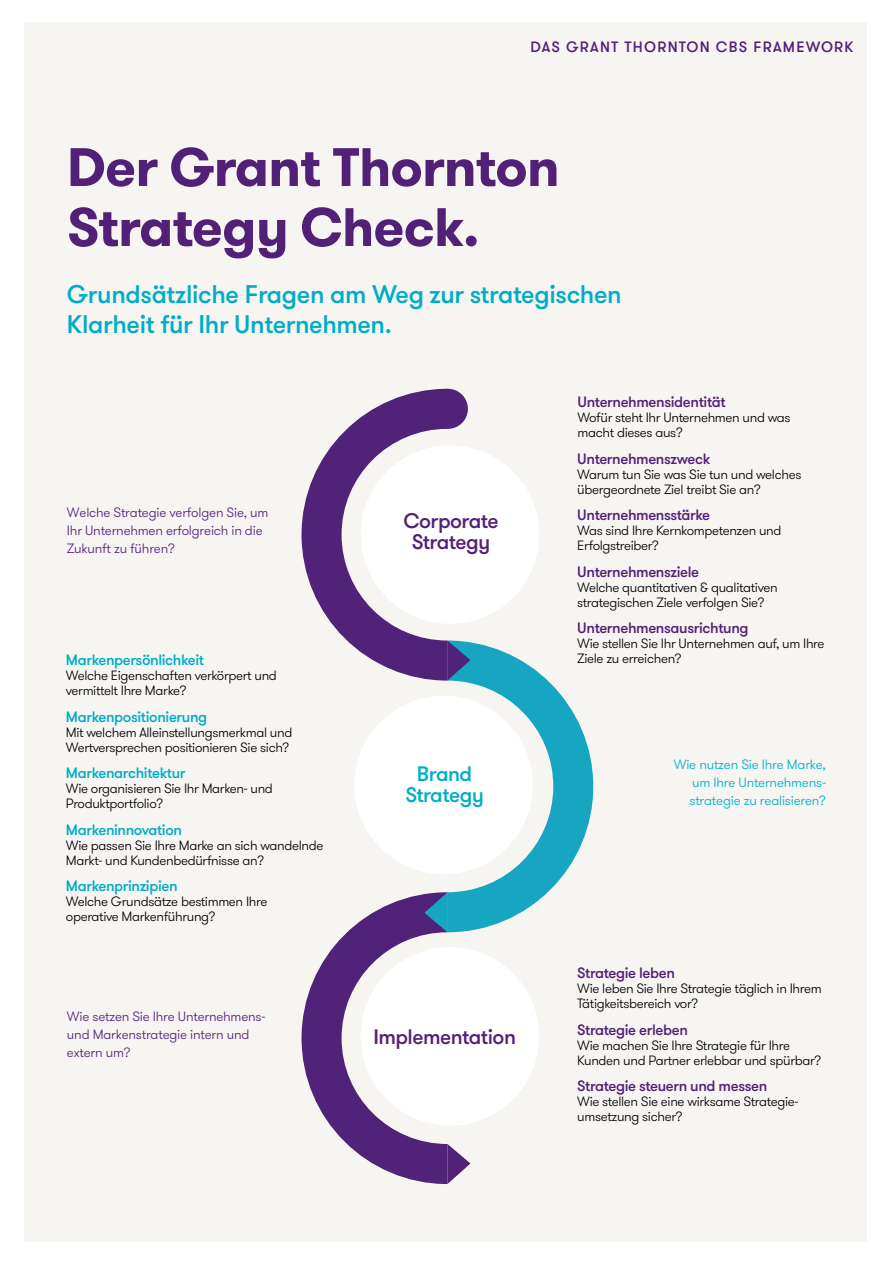
<style>
.page{position:relative;width:893px;height:1263px;background:#fff}
.page>*{position:absolute;margin:0;border:0;box-sizing:border-box;transform-origin:0 0}
.t1{font:700 54px/60px "GT Walsheim Pro";letter-spacing:-.015em;color:#512178}
.t2{font:500 25.5px/30px "GT Walsheim Pro";letter-spacing:-.015em;color:#00adc6}
.t3{font:500 21px/21px "GT Walsheim Pro";letter-spacing:-.025em;color:#512178;text-align:center}
.t4{font:500 21px/21px "GT Walsheim Pro";letter-spacing:-.025em;color:#00adc6;text-align:center}
.t5{font:500 15px "GT Walsheim Pro";letter-spacing:-.025em;color:#512178}
.t6{font:500 15px "GT Walsheim Pro";letter-spacing:-.025em;color:#00adc6}
.t7{font:500 15px "GT Walsheim Pro";letter-spacing:.08em;color:#512178}
.t8{font:300 13.5px/15px "GT Walsheim Pro";letter-spacing:-.025em;color:#000}
.t9{font:300 13.5px/18px "GT Walsheim Pro";letter-spacing:-.015em;color:#512178}
.t10{font:300 13.5px/18px "GT Walsheim Pro";letter-spacing:-.015em;color:#00adc6;text-align:justify}
</style>
<div class="page">
<div style="left:24px;top:22px;width:843px;height:1220px;background:#f7f5f2"></div>
<svg style="left:302px;top:389px;width:291px;height:795px"></svg>
<div style="left:361px;top:445px;width:178px;height:179px;background:#fff;border-radius:50%"></div>
<div style="left:354px;top:696px;width:179px;height:178px;background:#fff;border-radius:50%"></div>
<div style="left:361px;top:947px;width:178px;height:178px;background:#fff;border-radius:50%"></div>
<p class="t7" style="left:530px;top:37px;width:325px">DAS GRANT THORNTON CBS FRAMEWORK</p>
<h1 class="t1" style="left:67px;top:138px;width:494px">Der Grant Thornton<br>Strategy Check.</h1>
<h2 class="t2" style="left:67px;top:279px;width:556px">Grundsätzliche Fragen am Weg zur strategischen<br>Klarheit für Ihr Unternehmen.</h2>
<p class="t9" style="left:67px;top:504px;width:203px">Welche Strategie verfolgen Sie, um<br>Ihr Unternehmen erfolgreich in die<br>Zukunft zu führen?</p>
<h3 class="t3" style="left:403px;top:511px;width:97px">Corporate<br>Strategy</h3>
<p class="t5" style="left:577px;top:393px;width:150px">Unternehmensidentität</p>
<p class="t8" style="left:577px;top:410px;width:215px">Wofür steht Ihr Unternehmen und was macht dieses aus?</p>
<p class="t5" style="left:577px;top:449px;width:134px">Unternehmenszweck</p>
<p class="t8" style="left:577px;top:467px;width:226px">Warum tun Sie was Sie tun und welches übergeordnete Ziel treibt Sie an?</p>
<p class="t5" style="left:577px;top:506px;width:134px">Unternehmensstärke</p>
<p class="t8" style="left:577px;top:523px;width:206px">Was sind Ihre Kernkompetenzen und<br>Erfolgstreiber?</p>
<p class="t5" style="left:577px;top:562px;width:123px">Unternehmensziele</p>
<p class="t8" style="left:577px;top:580px;width:202px">Welche quantitativen &amp; qualitativen strategischen Ziele verfolgen Sie?</p>
<p class="t5" style="left:577px;top:619px;width:173px">Unternehmensausrichtung</p>
<p class="t8" style="left:577px;top:636px;width:249px">Wie stellen Sie Ihr Unternehmen auf, um Ihre</p>
<p class="t6" style="left:66px;top:650px;width:140px">Markenpersönlichkeit</p>
<p class="t8" style="left:577px;top:651px;width:106px">Ziele zu erreichen?</p>
<p class="t8" style="left:66px;top:668px;width:213px">Welche Eigenschaften verkörpert und vermittelt Ihre Marke?</p>
<p class="t6" style="left:66px;top:707px;width:143px">Markenpositionierung</p>
<p class="t8" style="left:66px;top:725px;width:228px">Mit welchem Alleinstellungsmerkmal und<br>Wertversprechen positionieren Sie sich?</p>
<p class="t6" style="left:66px;top:764px;width:121px">Markenarchitektur</p>
<p class="t8" style="left:66px;top:781px;width:209px">Wie organisieren Sie Ihr Marken- und<br>Produktportfolio?</p>
<p class="t6" style="left:66px;top:820px;width:118px">Markeninnovation</p>
<p class="t8" style="left:66px;top:838px;width:259px">Wie passen Sie Ihre Marke an sich wandelnde<br>Markt- und Kundenbedürfnisse an?</p>
<p class="t6" style="left:66px;top:877px;width:113px">Markenprinzipien</p>
<p class="t8" style="left:66px;top:894px;width:203px">Welche Grundsätze bestimmen Ihre operative Markenführung?</p>
<p class="t10" style="left:689px;top:756px;width:138px;text-indent:-16px">Wie nutzen Sie Ihre Marke, um Ihre Unternehmens&shy;strategie zu realisieren?</p>
<h3 class="t4" style="left:405px;top:763px;width:80px">Brand<br>Strategy</h3>
<p class="t9" style="left:67px;top:1008px;width:200px">Wie setzen Sie Ihre Unternehmens&shy;und Markenstrategie intern und extern um?</p>
<h3 class="t3" style="left:373px;top:1027px;width:144px">Implementation</h3>
<p class="t5" style="left:577px;top:963px;width:99px">Strategie leben</p>
<p class="t8" style="left:577px;top:981px;width:246px">Wie leben Sie Ihre Strategie täglich in Ihrem<br>Tätigkeitsbereich vor?</p>
<p class="t5" style="left:577px;top:1020px;width:112px">Strategie erleben</p>
<p class="t8" style="left:577px;top:1038px;width:245px">Wie machen Sie Ihre Strategie für Ihre<br>Kunden und Partner erlebbar und spürbar?</p>
<p class="t5" style="left:577px;top:1076px;width:192px">Strategie steuern und messen</p>
<p class="t8" style="left:577px;top:1094px;width:223px">Wie stellen Sie eine wirksame Strategie&shy;umsetzung sicher?</p>
</div>
